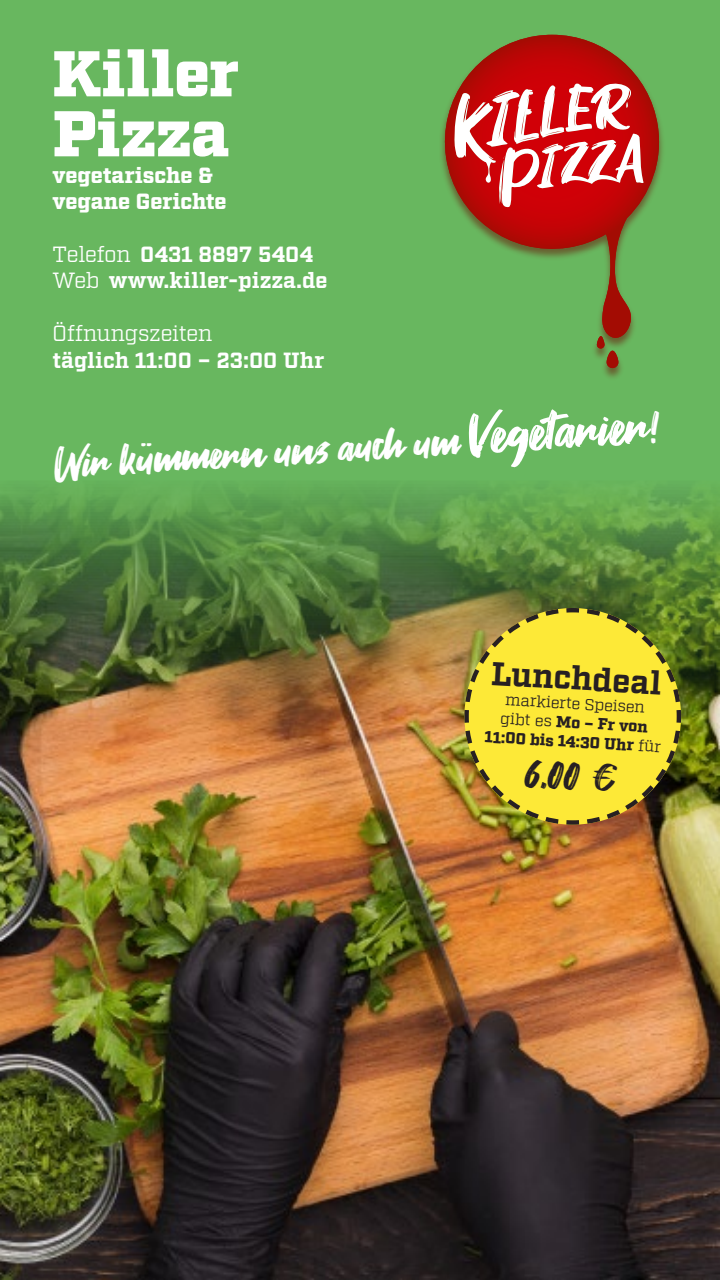
<style>
.page{position:relative;width:720px;height:1280px;background:#68b75f}
.page>*{position:absolute;margin:0;border:0;box-sizing:border-box;transform-origin:0 0}
.t1{font:900 64.5px/60px "Factoria";color:#fff}
.t2{font:44px "Fontjek";color:#fff}
.t3{font:44px "Hey August";color:#272022}
.t4{font:700 33px "Factoria";color:#272022}
.t5{font:700 22px/26.4px "Factoria";color:#fff}
.t6{font:900 22px/26.4px "Factoria";letter-spacing:-.01em;color:#fff}
.t7{font:22px "Factoria";letter-spacing:-.01em;color:#fff}
.t8{font:16px/19.2px "Factoria";color:#272022;text-align:center}
.s1{font-weight:400}
.s2{font-size:55px}
.s3{font-weight:900}
</style>
<div class="page">
<img style="left:0;top:487px;width:720px;height:793px">
<img style="left:462px;top:606px;width:221px;height:221px">
<img style="left:546px;top:34px;width:85px;height:344px">
<svg style="left:441px;top:35px;width:222px;height:303px"></svg>
<svg style="left:454px;top:77px;width:190px;height:131px;background:#d65152"></svg>
<h1 class="t1" style="left:53px;top:48px;width:188px">Killer<br>Pizza</h1>
<p class="t6" style="left:53px;top:163px;width:176px">vegetarische &amp; vegane Gerichte</p>
<p class="t5" style="left:53px;top:242px;width:276px"><span class="s1">Telefon</span> 0431 8897 5404<br><span class="s1">Web</span> www.killer-pizza.de</p>
<p class="t7" style="left:53px;top:320px;width:162px">Öffnungszeiten</p>
<p class="t5" style="left:53px;top:348px;width:273px">täglich 11:00 – 23:00 Uhr</p>
<h2 class="t2" style="left:53px;top:435px;width:609px;rotate:-3deg">Wir kümmern uns auch um <span class="s2">Vegetarier</span>!</h2>
<h3 class="t4" style="left:492px;top:654px;width:173px;rotate:3deg">Lunchdeal</h3>
<p class="t8" style="left:487px;top:690px;width:178px;rotate:3deg">markierte Speisen<br>gibt es <span class="s3">Mo – Fr von<br>11:00 bis 14:30 Uhr</span> für</p>
<h2 class="t3" style="left:527px;top:749px;width:93px;rotate:3deg">6,00 €</h2>
</div>
